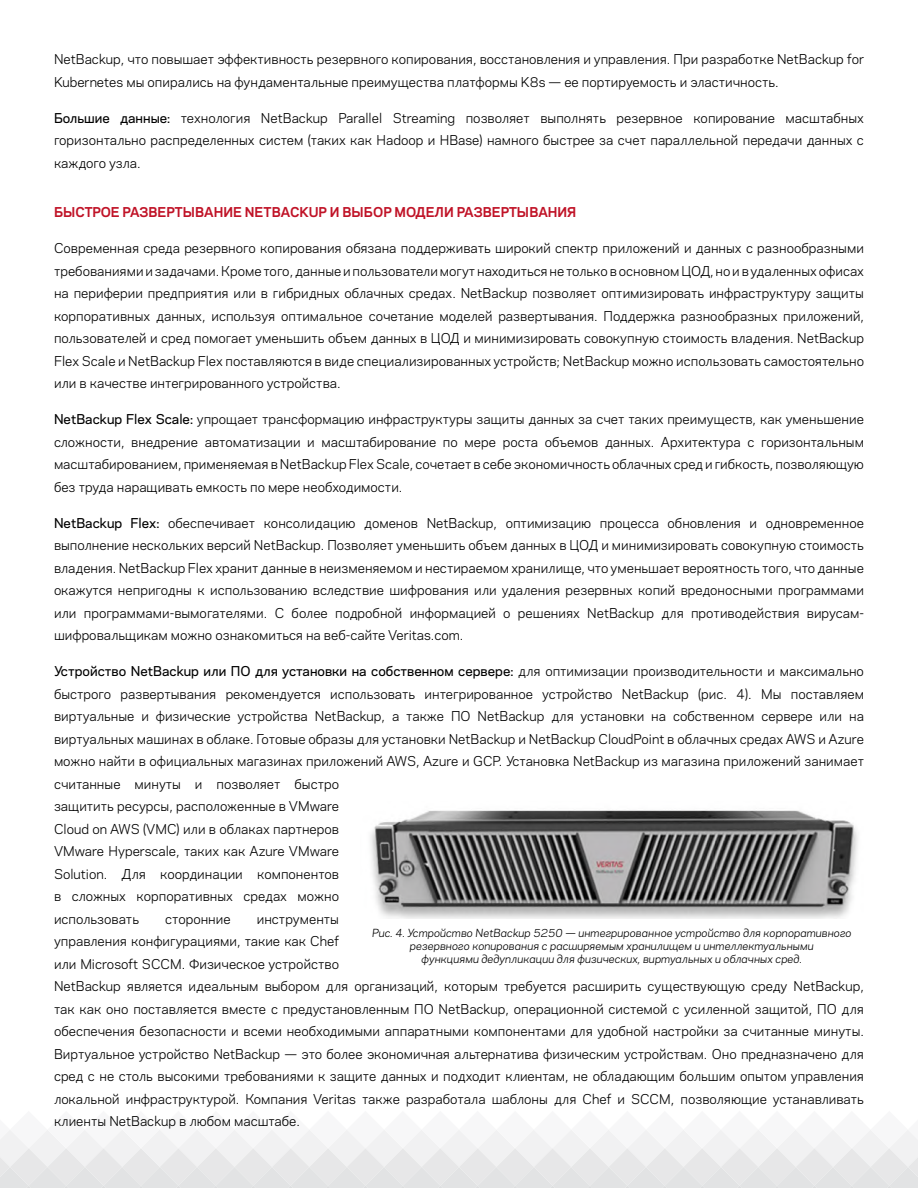
<style>
.page{position:relative;width:918px;height:1188px;background:#fff}
.page>*{position:absolute;margin:0;border:0;box-sizing:border-box;transform-origin:0 0}
.t1{font:12.75px/22.5px "Polaris";color:#000;text-align:justify}
.t2{font:700 12.75px "Polaris";color:#c01327}
.t3{font:italic 10.5px/12.6px "Polaris";color:#000;text-align:center}
.s1{font-weight:500}
</style>
<div class="page">
<svg style="left:0;top:1130px;width:918px;height:58px"></svg>
<img style="left:370px;top:810px;width:488px;height:109px">
<p class="t1" style="left:54px;top:47px;width:812px">NetBackup, что повышает эффективность резервного копирования, восстановления и управления. При разработке NetBackup for<br>Kubernetes мы опирались на фундаментальные преимущества платформы K8s — ее портируемость и эластичность.</p>
<p class="t1" style="left:54px;top:106px;width:812px"><span class="s1">Большие данные:</span> технология NetBackup Parallel Streaming позволяет выполнять резервное копирование масштабных горизонтально распределенных систем (таких как Hadoop и HBase) намного быстрее за счет параллельной передачи данных с каждого узла.</p>
<p class="t2" style="left:54px;top:203px;width:524px">БЫСТРОЕ РАЗВЕРТЫВАНИЕ NETBACKUP И ВЫБОР МОДЕЛИ РАЗВЕРТЫВАНИЯ</p>
<p class="t1" style="left:54px;top:236px;width:812px">Современная среда резервного копирования обязана поддерживать широкий спектр приложений и данных с разнообразными требованиями и задачами. Кроме того, данные и пользователи могут находиться не только в основном ЦОД, но и в удаленных офисах на периферии предприятия или в гибридных облачных средах. NetBackup позволяет оптимизировать инфраструктуру защиты корпоративных данных, используя оптимальное сочетание моделей развертывания. Поддержка разнообразных приложений, пользователей и сред помогает уменьшить объем данных в ЦОД и минимизировать совокупную стоимость владения. NetBackup Flex Scale и NetBackup Flex поставляются в виде специализированных устройств; NetBackup можно использовать самостоятельно или в качестве интегрированного устройства.</p>
<p class="t1" style="left:54px;top:407px;width:812px"><span class="s1">NetBackup Flex Scale:</span> упрощает трансформацию инфраструктуры защиты данных за счет таких преимуществ, как уменьшение сложности, внедрение автоматизации и масштабирование по мере роста объемов данных. Архитектура с горизонтальным масштабированием, применяемая в NetBackup Flex Scale, сочетает в себе экономичность облачных сред и гибкость, позволяющую без труда наращивать емкость по мере необходимости.</p>
<p class="t1" style="left:54px;top:511px;width:812px"><span class="s1">NetBackup Flex:</span> обеспечивает консолидацию доменов NetBackup, оптимизацию процесса обновления и одновременное выполнение нескольких версий NetBackup. Позволяет уменьшить объем данных в ЦОД и минимизировать совокупную стоимость владения. NetBackup Flex хранит данные в неизменяемом и нестираемом хранилище, что уменьшает вероятность того, что данные окажутся непригодны к использованию вследствие шифрования или удаления резервных копий вредоносными программами или программами-вымогателями. С более подробной информацией о решениях NetBackup для противодействия вирусам&shy;шифровальщикам можно ознакомиться на веб-сайте Veritas.com.</p>
<p class="t1" style="left:54px;top:659px;width:812px;text-align:left"><span class="s1">Устройство NetBackup или ПО для установки на собственном сервере:</span> для оптимизации производительности и максимально быстрого развертывания рекомендуется использовать интегрированное устройство NetBackup (рис. 4). Мы поставляем виртуальные и физические устройства NetBackup, а также ПО NetBackup для установки на собственном сервере или на виртуальных машинах в облаке. Готовые образы для установки NetBackup и NetBackup CloudPoint в облачных средах AWS и Azure можно найти в официальных магазинах приложений AWS, Azure и GCP. Установка NetBackup из магазина приложений занимает считанные минуты и позволяет быстро<br>защитить ресурсы, расположенные в VMware<br>Cloud on AWS (VMC) или в облаках партнеров<br>VMware Hyperscale, таких как Azure VMware<br>Solution. Для координации компонентов<br>в сложных корпоративных средах можно<br>использовать</p>
<p class="t1" style="left:54px;top:907px;width:812px;text-align:left;text-indent:203px">инструменты<br>управления конфигурациями, такие как Chef<br>или Microsoft SCCM. Физическое устройство<br>NetBackup является идеальным выбором для организаций, которым требуется расширить существующую среду NetBackup, так как оно поставляется вместе с предустановленным ПО NetBackup, операционной системой с усиленной защитой, ПО для обеспечения безопасности и всеми необходимыми аппаратными компонентами для удобной настройки за считанные минуты.<br>Виртуальное устройство NetBackup — это более экономичная альтернатива физическим устройствам. Оно предназначено для сред с не столь высокими требованиями к защите данных и подходит клиентам, не обладающим большим опытом управления локальной инфраструктурой. Компания Veritas также разработала шаблоны для Chef и SCCM, позволяющие устанавливать клиенты NetBackup в любом масштабе.</p>
<p class="t1" style="left:165px;top:907px;width:67px">сторонние</p>
<p class="t3" style="left:372px;top:926px;width:481px">Рис. 4. Устройство NetBackup 5250 — интегрированное устройство для корпоративного резервного копирования с расширяемым хранилищем и интеллектуальными<br>функциями дедупликации для физических, виртуальных и облачных сред.</p>
</div>
